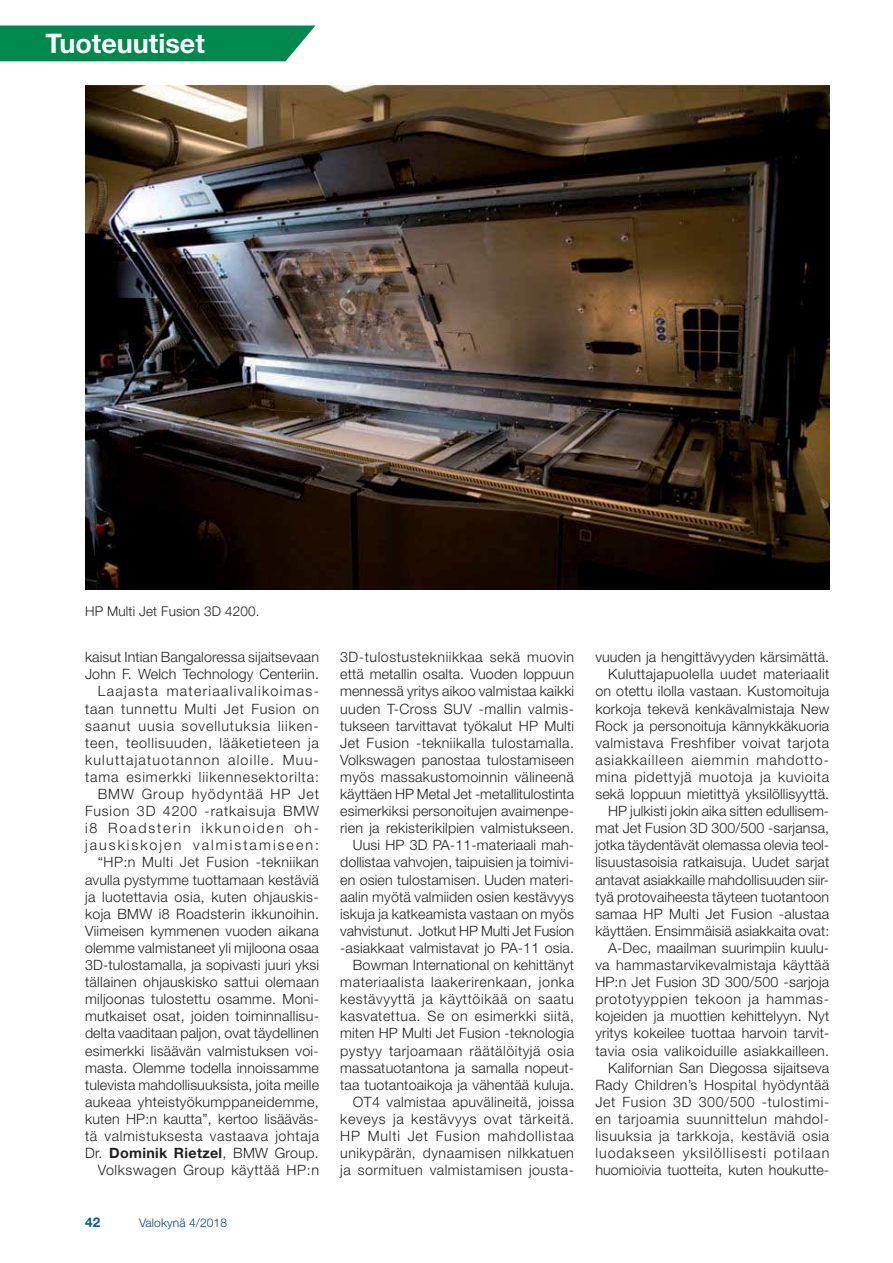
<style>
.page{position:relative;width:893px;height:1263px;background:#fff}
.page>*{position:absolute;margin:0;border:0;box-sizing:border-box;transform-origin:0 0}
.t1{font:700 27px "Helvetica Neue LT Std";color:#fff}
.t2{font:300 14.25px/17.1px "Helvetica Neue LT Std";letter-spacing:.015em;color:#231f20;text-align:right}
.t3{font:300 13.5px "Helvetica Neue LT Std";letter-spacing:.01em;color:#231f20}
.t4{font:700 13.5px "Helvetica Neue LT Std";color:#005e9d}
.t5{font:300 12px "Helvetica Neue LT Std";letter-spacing:.01em;color:#00478d}
.s1{font-weight:700}
</style>
<div class="page">
<div style="left:0;top:26px;width:315px;height:35px;background:#00894c"></div>
<img style="left:85px;top:85px;width:744px;height:504px">
<h1 class="t1" style="left:45px;top:33px;width:161px">Tuoteuutiset</h1>
<p class="t3" style="left:85px;top:607px;width:176px">HP Multi Jet Fusion 3D 4200.</p>
<p class="t2" style="left:85px;top:650px;width:236px">kaisut Intian Bangaloressa sijaitsevaan John F. Welch Technology Centeriin.<br>Laajasta materiaalivalikoimas&shy;taan tunnettu Multi Jet Fusion on saanut uusia sovellutuksia liiken&shy;teen, teollisuuden, lääketieteen ja kuluttajatuotannon aloille. Muu&shy;tama esimerkki liikennesektorilta:<br>BMW Group hyödyntää HP Jet Fusion 3D 4200 -ratkaisuja BMW i8 Roadsterin ikkunoiden oh&shy;jauskiskojen valmistamiseen: “HP:n Multi Jet Fusion -tekniikan avulla pystymme tuottamaan kestäviä ja luotettavia osia, kuten ohjauskis&shy;koja BMW i8 Roadsterin ikkunoihin.<br>Viimeisen kymmenen vuoden aikana olemme valmistaneet yli mijloona osaa 3D-tulostamalla, ja sopivasti juuri yksi tällainen ohjauskisko sattui olemaan miljoonas tulostettu osamme. Moni&shy;mutkaiset osat, joiden toiminnallisu&shy;delta vaaditaan paljon, ovat täydellinen esimerkki lisäävän valmistuksen voi&shy;masta. Olemme todella innoissamme tulevista mahdollisuuksista, joita meille aukeaa yhteistyökumppaneidemme, kuten HP:n kautta”, kertoo lisääväs&shy;tä valmistuksesta vastaava johtaja Dr. <span class="s1">Dominik Rietzel</span>, BMW Group.<br>Volkswagen Group käyttää HP:n</p>
<p class="t2" style="left:340px;top:650px;width:236px">3D-tulostustekniikkaa sekä muovin että metallin osalta. Vuoden loppuun mennessä yritys aikoo valmistaa kaikki uuden T-Cross SUV -mallin valmis&shy;tukseen tarvittavat työkalut HP Multi Jet Fusion -tekniikalla tulostamalla.<br>Volkswagen panostaa tulostamiseen myös massakustomoinnin välineenä käyttäen HP Metal Jet -metallitulostinta esimerkiksi personoitujen avaimenpe&shy;rien ja rekisterikilpien valmistukseen.<br>Uusi HP 3D PA-11-materiaali mah&shy;dollistaa vahvojen, taipuisien ja toimivi&shy;en osien tulostamisen. Uuden materi&shy;aalin myötä valmiiden osien kestävyys iskuja ja katkeamista vastaan on myös vahvistunut. Jotkut HP Multi Jet Fusion -asiakkaat valmistavat jo PA-11 osia.<br>Bowman International on kehittänyt materiaalista laakerirenkaan, jonka kestävyyttä ja käyttöikää on saatu kasvatettua. Se on esimerkki siitä, miten HP Multi Jet Fusion -teknologia pystyy tarjoamaan räätälöityjä osia massatuotantona ja samalla nopeut&shy;taa tuotantoaikoja ja vähentää kuluja.<br>OT4 valmistaa apuvälineitä, joissa keveys ja kestävyys ovat tärkeitä.<br>HP Multi Jet Fusion mahdollistaa unikypärän, dynaamisen nilkkatuen ja sormituen valmistamisen jousta-</p>
<p class="t2" style="left:595px;top:650px;width:236px">vuuden ja hengittävyyden kärsimättä.<br>Kuluttajapuolella uudet materiaalit on otettu ilolla vastaan. Kustomoituja korkoja tekevä kenkävalmistaja New Rock ja personoituja kännykkäkuoria valmistava Freshfiber voivat tarjota asiakkailleen aiemmin mahdotto&shy;mina pidettyjä muotoja ja kuvioita sekä loppuun mietittyä yksilöllisyyttä.<br>HP julkisti jokin aika sitten edullisem&shy;mat Jet Fusion 3D 300/500 -sarjansa, jotka täydentävät olemassa olevia teol&shy;lisuustasoisia ratkaisuja. Uudet sarjat antavat asiakkaille mahdollisuuden siir&shy;tyä protovaiheesta täyteen tuotantoon samaa HP Multi Jet Fusion -alustaa käyttäen. Ensimmäisiä asiakkaita ovat:<br>A-Dec, maailman suurimpiin kuulu&shy;va hammastarvikevalmistaja käyttää HP:n Jet Fusion 3D 300/500 -sarjoja prototyyppien tekoon ja hammas&shy;kojeiden ja muottien kehittelyyn. Nyt yritys kokeilee tuottaa harvoin tarvit&shy;tavia osia valikoiduille asiakkailleen.<br>Kalifornian San Diegossa sijaitseva Rady Children’s Hospital hyödyntää Jet Fusion 3D 300/500 -tulostimi&shy;en tarjoamia suunnittelun mahdol&shy;lisuuksia ja tarkkoja, kestäviä osia luodakseen yksilöllisesti potilaan huomioivia tuotteita, kuten houkutte-</p>
<p class="t4" style="left:85px;top:1217px;width:17px">42</p>
<p class="t5" style="left:139px;top:1218px;width:90px">Valokynä 4/2018</p>
</div>
